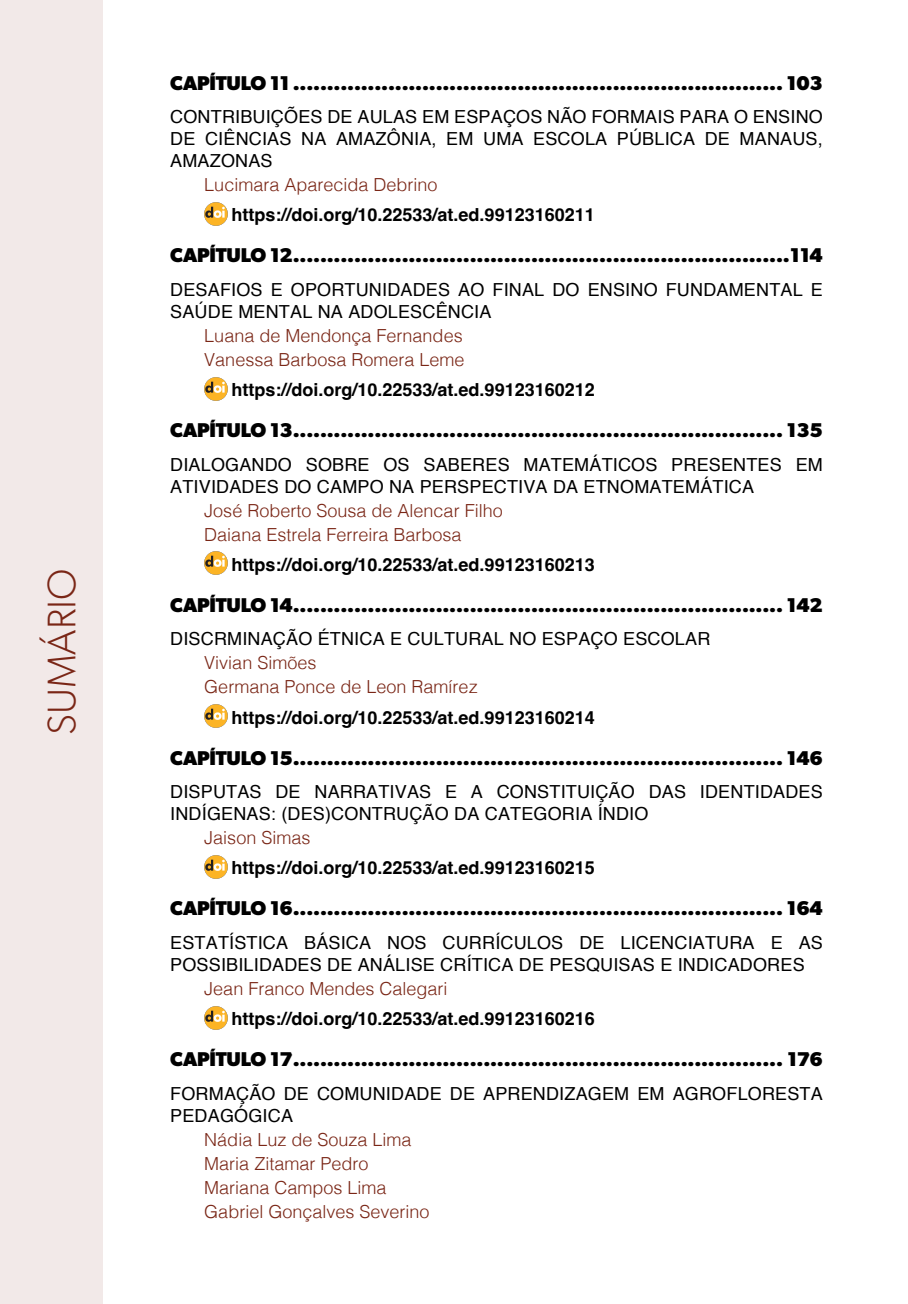
<style>
.page{position:relative;width:908px;height:1304px;background:#fff}
.page>*{position:absolute;margin:0;border:0;box-sizing:border-box;transform-origin:0 0}
.t1{font:300 40px "Gibson";color:#7a2616}
.t2{font:700 20px "Gibson";letter-spacing:-.01em;color:#000}
.t3{font:18px/22px "Helvetica";letter-spacing:.01em;color:#000}
.t4{font:300 18px/24px "Helvetica";color:#7a2616}
.t5{font:700 18px "Helvetica";color:#000}
</style>
<div class="page">
<div style="left:0;top:0;width:103px;height:1304px;background:#f2e9e8"></div>
<img style="left:204px;top:202px;width:23px;height:23px">
<img style="left:204px;top:377px;width:23px;height:23px">
<img style="left:204px;top:552px;width:23px;height:23px">
<img style="left:204px;top:705px;width:23px;height:23px">
<img style="left:204px;top:855px;width:23px;height:23px">
<img style="left:204px;top:1006px;width:23px;height:23px">
<h1 class="t1" style="left:37px;top:735px;width:167px;rotate:-90deg">SUMÁRIO</h1>
<p class="t2" style="left:170px;top:71px;width:653px">CAPÍTULO 11 ........................................................................ 103</p>
<p class="t3" style="left:170px;top:106px;width:653px;text-align:justify">CONTRIBUIÇÕES DE AULAS EM ESPAÇOS NÃO FORMAIS PARA O ENSINO DE CIÊNCIAS NA AMAZÔNIA, EM UMA ESCOLA PÚBLICA DE MANAUS, AMAZONAS</p>
<p class="t4" style="left:204px;top:171px;width:235px">Lucimara Aparecida Debrino</p>
<p class="t5" style="left:231px;top:204px;width:365px">https://doi.org/10.22533/at.ed.99123160211</p>
<p class="t2" style="left:170px;top:244px;width:653px">CAPÍTULO 12.........................................................................114</p>
<p class="t3" style="left:170px;top:279px;width:653px">DESAFIOS E OPORTUNIDADES AO FINAL DO ENSINO FUNDAMENTAL E<br>SAÚDE MENTAL NA ADOLESCÊNCIA</p>
<p class="t4" style="left:204px;top:322px;width:262px">Luana de Mendonça Fernandes<br>Vanessa Barbosa Romera Leme</p>
<p class="t5" style="left:231px;top:379px;width:365px">https://doi.org/10.22533/at.ed.99123160212</p>
<p class="t2" style="left:170px;top:418px;width:653px">CAPÍTULO 13........................................................................ 135</p>
<p class="t3" style="left:170px;top:454px;width:653px">DIALOGANDO SOBRE OS SABERES MATEMÁTICOS PRESENTES EM<br>ATIVIDADES DO CAMPO NA PERSPECTIVA DA ETNOMATEMÁTICA</p>
<p class="t4" style="left:204px;top:497px;width:300px">José Roberto Sousa de Alencar Filho<br>Daiana Estrela Ferreira Barbosa</p>
<p class="t5" style="left:231px;top:554px;width:365px">https://doi.org/10.22533/at.ed.99123160213</p>
<p class="t2" style="left:170px;top:593px;width:653px">CAPÍTULO 14........................................................................ 142</p>
<p class="t3" style="left:170px;top:629px;width:541px">DISCRMINAÇÃO ÉTNICA E CULTURAL NO ESPAÇO ESCOLAR</p>
<p class="t4" style="left:204px;top:650px;width:275px">Vivian Simões<br>Germana Ponce de Leon Ramírez</p>
<p class="t5" style="left:231px;top:706px;width:365px">https://doi.org/10.22533/at.ed.99123160214</p>
<p class="t2" style="left:170px;top:746px;width:653px">CAPÍTULO 15........................................................................ 146</p>
<p class="t3" style="left:170px;top:781px;width:653px">DISPUTAS DE NARRATIVAS E A CONSTITUIÇÃO DAS IDENTIDADES<br>INDÍGENAS: (DES)CONTRUÇÃO DA CATEGORIA ÍNDIO</p>
<p class="t4" style="left:204px;top:824px;width:108px">Jaison Simas</p>
<p class="t5" style="left:231px;top:857px;width:365px">https://doi.org/10.22533/at.ed.99123160215</p>
<p class="t2" style="left:170px;top:897px;width:653px">CAPÍTULO 16........................................................................ 164</p>
<p class="t3" style="left:170px;top:932px;width:653px">ESTATÍSTICA BÁSICA NOS CURRÍCULOS DE LICENCIATURA E AS<br>POSSIBILIDADES DE ANÁLISE CRÍTICA DE PESQUISAS E INDICADORES</p>
<p class="t4" style="left:204px;top:975px;width:245px">Jean Franco Mendes Calegari</p>
<p class="t5" style="left:231px;top:1008px;width:365px">https://doi.org/10.22533/at.ed.99123160216</p>
<p class="t2" style="left:170px;top:1047px;width:653px">CAPÍTULO 17........................................................................ 176</p>
<p class="t3" style="left:170px;top:1083px;width:653px">FORMAÇÃO DE COMUNIDADE DE APRENDIZAGEM EM AGROFLORESTA<br>PEDAGÓGICA</p>
<p class="t4" style="left:204px;top:1126px;width:227px">Nádia Luz de Souza Lima<br>Maria Zitamar Pedro<br>Mariana Campos Lima<br>Gabriel Gonçalves Severino</p>
</div>
